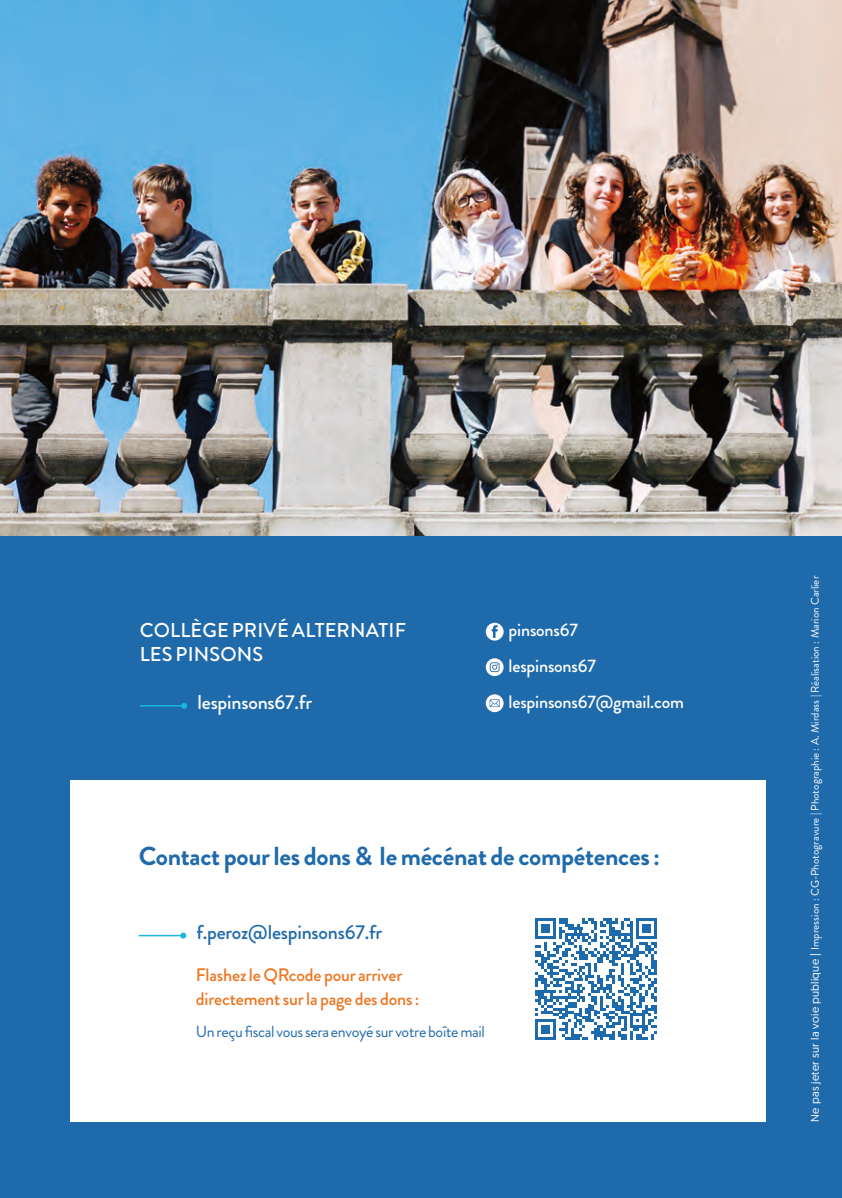
<style>
.page{position:relative;width:842px;height:1198px;background:#fff}
.page>*{position:absolute;margin:0;border:0;box-sizing:border-box;transform-origin:0 0}
.t1{font:700 26px "Brandon Grotesque";letter-spacing:-.01em;color:#1f6aab}
.t2{font:500 20px/24px "Brandon Grotesque";letter-spacing:.01em;color:#fff}
.t3{font:500 20px "Brandon Grotesque";letter-spacing:-.01em;color:#1f6aab}
.t4{font:500 20px "Brandon Grotesque";letter-spacing:-.01em;color:#fff}
.t5{font:500 18px/24px "Brandon Grotesque";letter-spacing:-.01em;color:#ee7521}
.t6{font:500 18px "Brandon Grotesque";letter-spacing:-.01em;color:#fff}
.t7{font:16px "Brandon Grotesque";letter-spacing:-.02em;color:#1f6aab}
.t8{font:11px "Brandon Grotesque";color:#fff}
.s1{font-family:"Geomanist"}
</style>
<div class="page">
<img style="left:0;top:0;width:841px;height:536px">
<div style="left:0;top:536px;width:841px;height:661px;background:#1f6aab"></div>
<svg style="left:485px;top:622px;width:18px;height:18px"></svg>
<svg style="left:485px;top:658px;width:18px;height:18px"></svg>
<svg style="left:485px;top:694px;width:18px;height:18px"></svg>
<hr style="left:140px;top:705px;width:44px;height:1px;background:#1bb6e0">
<svg style="left:181px;top:703px;width:6px;height:5px"></svg>
<div style="left:70px;top:779px;width:695px;height:342px;background:#fff"></div>
<hr style="left:139px;top:934px;width:44px;height:2px;background:#1bb6e0">
<svg style="left:180px;top:932px;width:6px;height:6px"></svg>
<svg style="left:535px;top:918px;width:121px;height:121px"></svg>
<svg style="left:835px;top:0;width:7px;height:4px"></svg>
<svg style="left:835px;top:1192px;width:7px;height:6px"></svg>
<p class="t2" style="left:140px;top:618px;width:268px">COLLÈGE PRIVÉ ALTERNATIF<br>LES PINSONS</p>
<p class="t4" style="left:197px;top:688px;width:116px">lespinsons67.fr</p>
<p class="t6" style="left:508px;top:617px;width:71px">pinsons67</p>
<p class="t6" style="left:508px;top:653px;width:89px">lespinsons67</p>
<p class="t6" style="left:508px;top:689px;width:177px">lespinsons67@gmail.com</p>
<p class="t1" style="left:139px;top:837px;width:522px">Contact pour les dons &amp; le mécénat de compétences :</p>
<p class="t3" style="left:196px;top:917px;width:187px">f.peroz@lespinsons67.fr</p>
<p class="t5" style="left:196px;top:963px;width:225px">Flashez le QRcode pour arriver directement sur la page des dons :</p>
<p class="t7" style="left:196px;top:1020px;width:290px">Un reçu fiscal vous sera envoyé sur votre boîte mail</p>
<p class="t8" style="left:807px;top:1121px;width:547px;rotate:-90deg"><span class="s1">Ne pas jeter sur la voie publique |</span> Impression : CG-Photogravure | Photographie : A. Mirdass | Réalisation : Marion Carlier</p>
</div>
